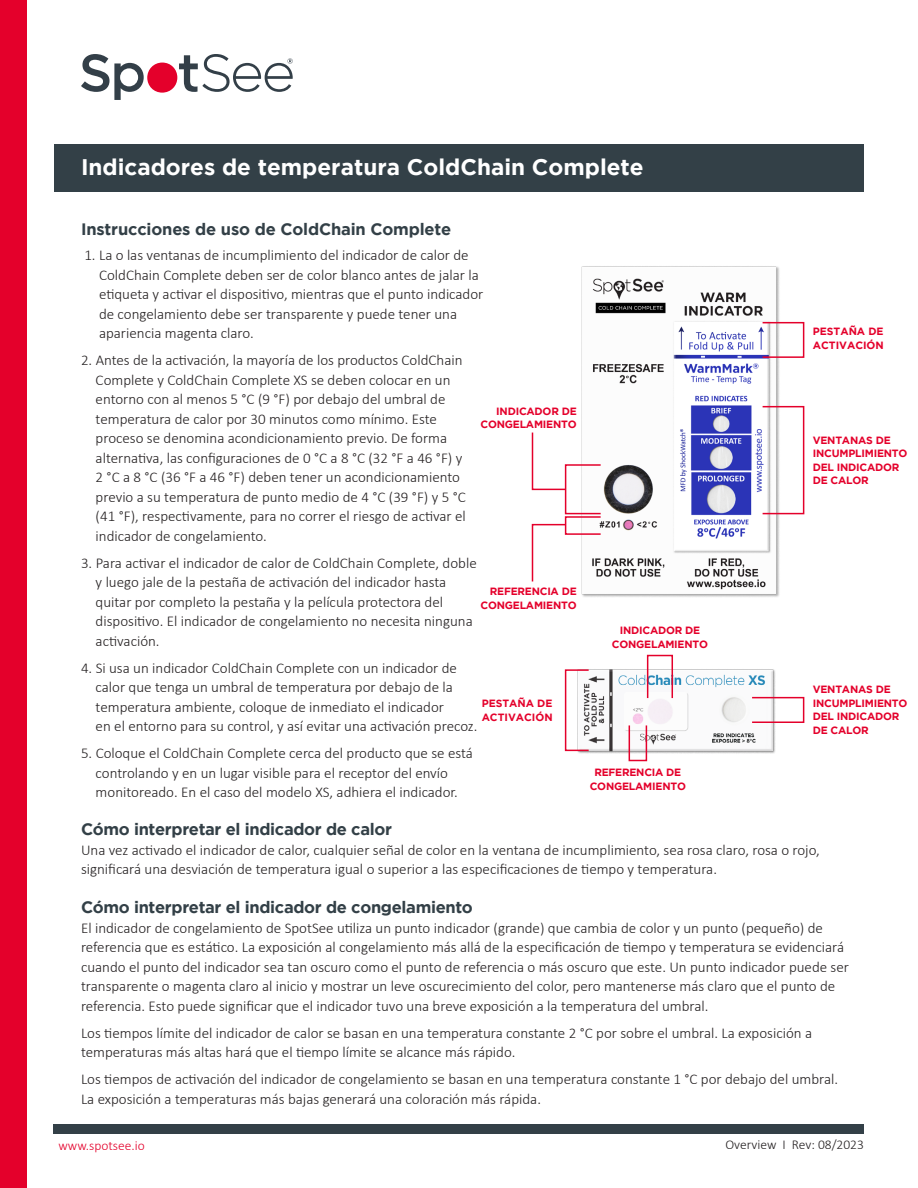
<style>
.page{position:relative;width:918px;height:1188px;background:#fff}
.page>*{position:absolute;margin:0;border:0;box-sizing:border-box;transform-origin:0 0}
.t1{font:700 22.5px "Gotham";color:#fff}
.t2{font:700 16.5px "Gotham";letter-spacing:-.02em;color:#334047}
.t3{font:300 15px/19.5px "Calibri";color:#231f20}
.t4{font:300 13.5px "Calibri";color:#231f20}
.t5{font:300 13.5px "Calibri";color:#e4002b}
.t6{font:700 10.5px/13.5px "Gotham";letter-spacing:-.02em;color:#e4002b}
.t7{font:700 10.5px/13.5px "Gotham";color:#e4002b}
</style>
<div class="page">
<div style="left:0;top:0;width:27px;height:1188px;background:#e4002b"></div>
<div style="left:54px;top:144px;width:810px;height:47px;background:#334047"></div>
<div style="left:147px;top:63px;width:30px;height:30px;background:#e4002b;border-radius:15px"></div>
<svg style="left:81px;top:54px;width:63px;height:46px"></svg>
<svg style="left:179px;top:54px;width:114px;height:38px"></svg>
<div style="left:54px;top:1124px;width:810px;height:9px;background:#334047"></div>
<img style="left:564px;top:266px;width:241px;height:331px">
<div style="left:762px;top:406px;width:42px;height:108px;border:2px solid #e4002b"></div>
<div style="left:762px;top:322px;width:42px;height:36px;border:2px solid #e4002b"></div>
<div style="left:565px;top:516px;width:36px;height:19px;border:2px solid #e4002b"></div>
<img style="left:565px;top:656px;width:222px;height:106px">
<div style="left:751px;top:697px;width:53px;height:26px;border:2px solid #e4002b"></div>
<div style="left:647px;top:655px;width:26px;height:44px;border:2px solid #e4002b"></div>
<div style="left:565px;top:669px;width:24px;height:82px;border:2px solid #e4002b"></div>
<div style="left:629px;top:725px;width:18px;height:36px;border:2px solid #e4002b"></div>
<svg style="left:531px;top:431px;width:36px;height:60px"></svg>
<svg style="left:531px;top:523px;width:36px;height:60px"></svg>
<p class="t1" style="left:81px;top:154px;width:564px">Indicadores de temperatura ColdChain Complete</p>
<p class="t2" style="left:81px;top:219px;width:372px">Instrucciones de uso de ColdChain Complete</p>
<p class="t3" style="left:99px;top:245px;width:386px;text-indent:-15px">1. La o las ventanas de incumplimiento del indicador de calor de ColdChain Complete deben ser de color blanco antes de jalar la etiqueta y activar el dispositivo, mientras que el punto indicador de congelamiento debe ser transparente y puede tener una apariencia magenta claro.</p>
<p class="t3" style="left:96px;top:350px;width:372px;text-indent:-15px">2. Antes de la activación, la mayoría de los productos ColdChain Complete y ColdChain Complete XS se deben colocar en un entorno con al menos 5 °C (9 °F) por debajo del umbral de temperatura de calor por 30 minutos como mínimo. Este proceso se denomina acondicionamiento previo. De forma alternativa, las configuraciones de 0 °C a 8 °C (32 °F a 46 °F) y 2 °C a 8 °C (36 °F a 46 °F) deben tener un acondicionamiento previo a su temperatura de punto medio de 4 °C (39 °F) y 5 °C (41 °F), respectivamente, para no correr el riesgo de activar el indicador de congelamiento.</p>
<p class="t3" style="left:96px;top:553px;width:383px;text-indent:-15px">3. Para activar el indicador de calor de ColdChain Complete, doble y luego jale de la pestaña de activación del indicador hasta quitar por completo la pestaña y la película protectora del dispositivo. El indicador de congelamiento no necesita ninguna activación.</p>
<p class="t3" style="left:96px;top:658px;width:383px;text-indent:-15px">4. Si usa un indicador ColdChain Complete con un indicador de calor que tenga un umbral de temperatura por debajo de la temperatura ambiente, coloque de inmediato el indicador<br>en el entorno para su control, y así evitar una activación precoz.</p>
<p class="t3" style="left:96px;top:743px;width:379px;text-indent:-15px">5. Coloque el ColdChain Complete cerca del producto que se está controlando y en un lugar visible para el receptor del envío monitoreado. En el caso del modelo XS, adhiera el indicador.</p>
<p class="t2" style="left:81px;top:820px;width:313px">Cómo interpretar el indicador de calor</p>
<p class="t3" style="left:81px;top:840px;width:740px">Una vez activado el indicador de calor, cualquier señal de color en la ventana de incumplimiento, sea rosa claro, rosa o rojo, significará una desviación de temperatura igual o superior a las especificaciones de tiempo y temperatura.</p>
<p class="t2" style="left:81px;top:898px;width:393px">Cómo interpretar el indicador de congelamiento</p>
<p class="t3" style="left:81px;top:918px;width:770px">El indicador de congelamiento de SpotSee utiliza un punto indicador (grande) que cambia de color y un punto (pequeño) de referencia que es estático. La exposición al congelamiento más allá de la especificación de tiempo y temperatura se evidenciará cuando el punto del indicador sea tan oscuro como el punto de referencia o más oscuro que este. Un punto indicador puede ser transparente o magenta claro al inicio y mostrar un leve oscurecimiento del color, pero mantenerse más claro que el punto de referencia. Esto puede significar que el indicador tuvo una breve exposición a la temperatura del umbral.</p>
<p class="t3" style="left:81px;top:1023px;width:733px">Los tiempos límite del indicador de calor se basan en una temperatura constante 2 °C por sobre el umbral. La exposición a temperaturas más altas hará que el tiempo límite se alcance más rápido.</p>
<p class="t3" style="left:81px;top:1069px;width:759px">Los tiempos de activación del indicador de congelamiento se basan en una temperatura constante 1 °C por debajo del umbral.<br>La exposición a temperaturas más bajas generará una coloración más rápida.</p>
<p class="t7" style="left:813px;top:325px;width:73px">PESTAÑA DE<br>ACTIVACIÓN</p>
<p class="t6" style="left:481px;top:404px;width:98px;text-align:right">INDICADOR DE<br>CONGELAMIENTO</p>
<p class="t6" style="left:813px;top:433px;width:96px">VENTANAS DE<br>INCUMPLIMIENTO<br>DEL INDICADOR<br>DE CALOR</p>
<p class="t6" style="left:481px;top:585px;width:98px;text-align:right">REFERENCIA DE<br>CONGELAMIENTO</p>
<p class="t6" style="left:612px;top:624px;width:98px;text-align:center">INDICADOR DE<br>CONGELAMIENTO</p>
<p class="t6" style="left:813px;top:683px;width:96px">VENTANAS DE<br>INCUMPLIMIENTO<br>DEL INDICADOR<br>DE CALOR</p>
<p class="t7" style="left:482px;top:696px;width:73px">PESTAÑA DE<br>ACTIVACIÓN</p>
<p class="t6" style="left:590px;top:765px;width:98px;text-align:center">REFERENCIA DE<br>CONGELAMIENTO</p>
<p class="t5" style="left:58px;top:1137px;width:88px">www.spotsee.io</p>
<p class="t4" style="left:725px;top:1136px;width:140px">Overview I Rev: 08/2023</p>
</div>
